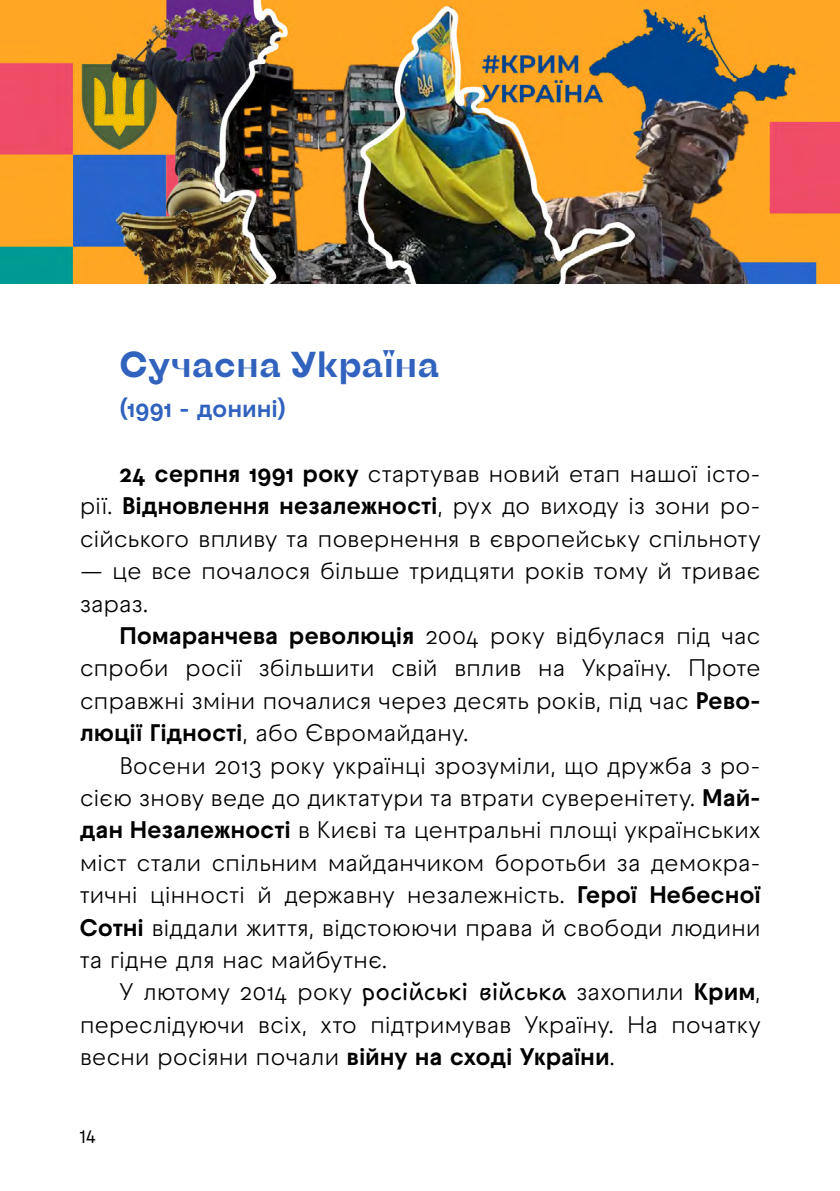
<style>
.page{position:relative;width:840px;height:1191px;background:#fff}
.page>*{position:absolute;margin:0;border:0;box-sizing:border-box;transform-origin:0 0}
.t1{font:36px "Kyiv Type Sans";letter-spacing:.005em;color:#3162be}
.t2{font:24px/32.4px "Raptor V3 Premium";letter-spacing:-.015em;color:#000;text-align:justify}
.t3{font:700 24px "Raptor V3 Premium";letter-spacing:-.005em;color:#3162be}
.t4{font:500 18px "Raptor V3 Premium";color:#000}
.s1{font-weight:700}
.s2{font-family:"Shantell Sans"}
</style>
<div class="page">
<img style="left:0;top:0;width:839px;height:283px">
<h1 class="t1" style="left:119px;top:340px;width:322px">Сучасна Україна</h1>
<p class="t3" style="left:119px;top:391px;width:168px">(1991 - донині)</p>
<p class="t2" style="left:80px;top:457px;width:682px;text-indent:40px"><span class="s1">24 серпня 1991 року</span> стартував новий етап нашої істо&shy;рії. <span class="s1">Відновлення незалежності</span>, рух до виходу із зони ро&shy;сійського впливу та повернення в європейську спільноту</p>
<p class="t2" style="left:80px;top:554px;width:682px">— це все почалося більше тридцяти років тому й триває зараз.</p>
<p class="t2" style="left:80px;top:619px;width:682px;text-indent:40px"><span class="s1">Помаранчева революція</span> 2004 року відбулася під час спроби росії збільшити свій вплив на Україну. Проте справжні зміни почалися через десять років, під час <span class="s1">Рево&shy;люції Гідності</span>, або Євромайдану.</p>
<p class="t2" style="left:80px;top:749px;width:682px;text-indent:40px">Восени 2013 року українці зрозуміли, що дружба з ро&shy;сією знову веде до диктатури та втрати суверенітету. <span class="s1">Май&shy;дан Незалежності</span> в Києві та центральні площі українських міст стали спільним майданчиком боротьби за демокра&shy;тичні цінності й державну незалежність. <span class="s1">Герої Небесної Сотні</span> віддали життя, відстоюючи права й свободи людини та гідне для нас майбутнє.</p>
<p class="t2" style="left:80px;top:975px;width:682px;text-indent:40px">У лютому 2014 року <span class="s2">російські війська</span> захопили <span class="s1">Крим</span>, переслідуючи всіх, хто підтримував Україну. На початку весни росіяни почали <span class="s1">війну на сході України</span>.</p>
<p class="t4" style="left:80px;top:1124px;width:18px">14</p>
</div>
